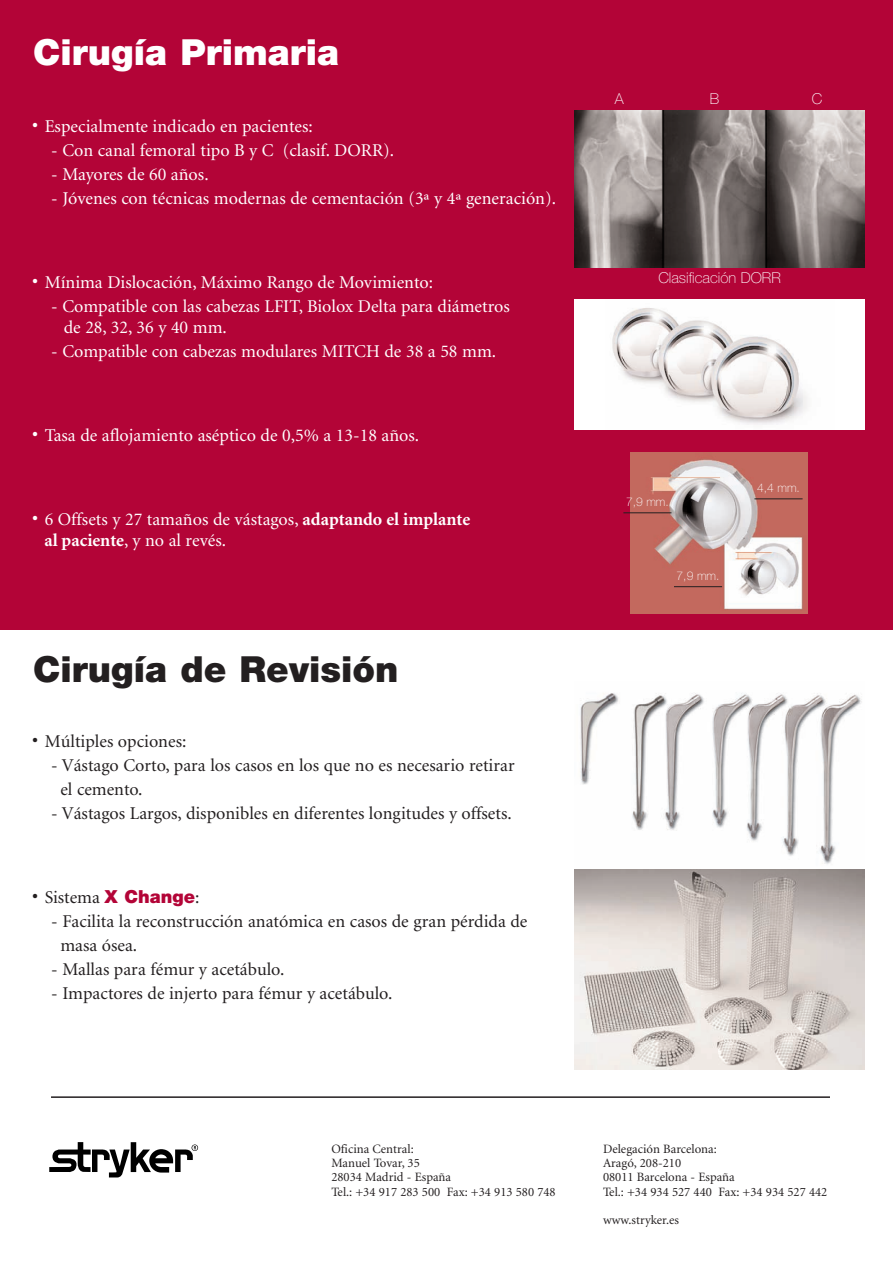
<style>
.page{position:relative;width:893px;height:1263px;background:#fff}
.page>*{position:absolute;margin:0;border:0;box-sizing:border-box;transform-origin:0 0}
.t1{font:900 36px "Helvetica Neue";color:#231f20}
.t2{font:900 36px "Helvetica Neue";color:#fff}
.t3{font:18px/21px "Minion";color:#fff}
.t4{font:18px/24px "Minion";color:#231f20}
.t5{font:100 15px "Helvetica Neue";color:#fff}
.t6{font:12.75px/14.2px "Minion";color:#231f20}
.t7{font:100 12px "Helvetica Neue";color:#fff}
.s1{font-size:36px}
.s2{font-weight:700}
.s3{font-family:"Helvetica Neue";font-weight:900;color:#b30437}
</style>
<div class="page">
<div style="left:0;top:0;width:893px;height:629px;background:#b30437"></div>
<hr style="left:51px;top:1096px;width:779px;height:2px;background:#231f20">
<svg style="left:49px;top:1142px;width:149px;height:35px"></svg>
<img style="left:575px;top:110px;width:290px;height:157px">
<img style="left:575px;top:693px;width:290px;height:376px">
<img style="left:631px;top:453px;width:177px;height:160px">
<hr style="left:754px;top:499px;width:49px;height:1px;background:#231f20">
<hr style="left:674px;top:586px;width:48px;height:1px;background:#231f20">
<div style="left:575px;top:299px;width:290px;height:130px;background:#fff"></div>
<img style="left:612px;top:308px;width:195px;height:117px">
<hr style="left:623px;top:512px;width:48px;height:1px;background:#231f20">
<h1 class="t2" style="left:33px;top:40px;width:307px">Cirugía Primaria</h1>
<p class="t3" style="left:31px;top:117px;width:284px"><span class="s1">·</span> Especialmente indicado en pacientes:</p>
<p class="t3" style="left:51px;top:141px;width:345px">- Con canal femoral tipo B y C (clasif. DORR).</p>
<p class="t3" style="left:51px;top:165px;width:159px">- Mayores de 60 años.</p>
<p class="t3" style="left:51px;top:189px;width:506px">- Jóvenes con técnicas modernas de cementación (3ª y 4ª generación).</p>
<p class="t3" style="left:31px;top:273px;width:404px"><span class="s1">·</span> Mínima Dislocación, Máximo Rango de Movimiento:</p>
<p class="t3" style="left:64px;top:297px;width:448px;text-indent:-13px">- Compatible con las cabezas LFIT, Biolox Delta para diámetros de 28, 32, 36 y 40 mm.</p>
<p class="t3" style="left:51px;top:342px;width:446px">- Compatible con cabezas modulares MITCH de 38 a 58 mm.</p>
<p class="t3" style="left:31px;top:426px;width:390px"><span class="s1">·</span> Tasa de aflojamiento aséptico de 0,5% a 13-18 años.</p>
<p class="t3" style="left:44px;top:510px;width:427px;text-indent:-14px"><span class="s1">·</span> 6 Offsets y 27 tamaños de vástagos, <span class="s2">adaptando el implante al paciente</span>, y no al revés.</p>
<h1 class="t1" style="left:33px;top:657px;width:367px">Cirugía de Revisión</h1>
<p class="t4" style="left:31px;top:731px;width:157px"><span class="s1">·</span> Múltiples opciones:</p>
<p class="t4" style="left:60px;top:755px;width:456px;text-indent:-9px">- Vástago Corto, para los casos en los que no es necesario retirar el cemento.</p>
<p class="t4" style="left:51px;top:803px;width:462px">- Vástagos Largos, disponibles en diferentes longitudes y offsets.</p>
<p class="t4" style="left:31px;top:887px;width:170px"><span class="s1">·</span> Sistema <span class="s3">X Change</span>:</p>
<p class="t4" style="left:60px;top:911px;width:469px;text-indent:-9px">- Facilita la reconstrucción anatómica en casos de gran pérdida de masa ósea.</p>
<p class="t4" style="left:51px;top:959px;width:235px">- Mallas para fémur y acetábulo.</p>
<p class="t4" style="left:51px;top:983px;width:343px">- Impactores de injerto para fémur y acetábulo.</p>
<p class="t5" style="left:615px;top:93px;width:10px">A</p>
<p class="t5" style="left:710px;top:93px;width:11px">B</p>
<p class="t5" style="left:812px;top:93px;width:12px">C</p>
<p class="t5" style="left:658px;top:273px;width:124px">Clasificación DORR</p>
<p class="t7" style="left:626px;top:498px;width:44px">7,9 mm.</p>
<p class="t7" style="left:677px;top:571px;width:44px">7,9 mm.</p>
<p class="t7" style="left:757px;top:484px;width:44px">4,4 mm.</p>
<p class="t6" style="left:331px;top:1142px;width:226px">Oficina Central:<br>Manuel Tovar, 35<br>28034 Madrid - España<br>Tel.: +34 917 283 500 Fax: +34 913 580 748</p>
<p class="t6" style="left:603px;top:1143px;width:226px">Delegación Barcelona:<br>Aragó, 208-210<br>08011 Barcelona - España<br>Tel.: +34 934 527 440 Fax: +34 934 527 442</p>
<p class="t6" style="left:603px;top:1214px;width:77px">www.stryker.es</p>
</div>
